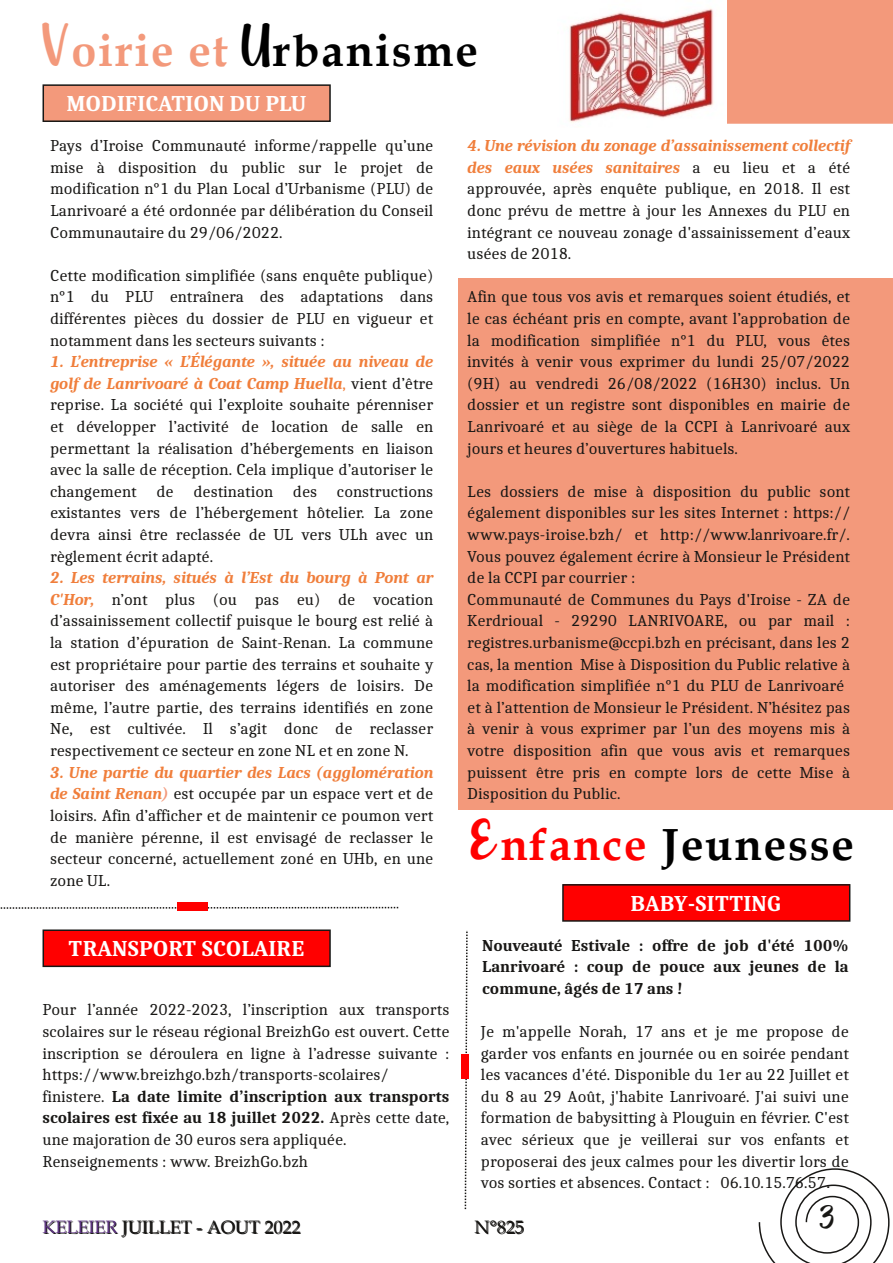
<style>
.page{position:relative;width:893px;height:1263px;background:#fff}
.page>*{position:absolute;margin:0;border:0;box-sizing:border-box;transform-origin:0 0}
.t1{font:700 45px "Book Antiqua";letter-spacing:.04em;color:#000}
.t2{font:25.5px "Bella Years";color:#181715}
.t3{font:700 22.5px "Caladea";color:#fff}
.t4{font:18px "Book Antiqua";color:#181715}
.t5{font:16.5px/21.6px "Caladea";color:#181715;text-align:justify}
.t6{font:700 16.5px/21.6px "Caladea";color:#181715;text-align:justify}
.s1{font-family:"Bella Years";font-weight:400;color:#f3997b}
.s2{color:#f3997b}
.s3{font-family:"Bella Years";font-weight:400}
.s4{font-weight:700;font-style:italic;color:#f07e3b}
.s5{color:#f07e3b}
.s6{font-weight:700;font-style:italic;color:#f3997b}
.s7{font-weight:700}
.s8{font-family:"Bella Years";font-weight:400;color:#f00}
.s9{color:#f00}
.s10{font-family:"Arial";font-size:18px}
</style>
<div class="page">
<svg style="left:0;top:906px;width:399px;height:3px"></svg>
<div style="left:458px;top:279px;width:435px;height:531px;background:#f3997b"></div>
<div style="left:727px;top:0;width:166px;height:124px;background:#f3997b"></div>
<svg style="left:464px;top:930px;width:4px;height:280px"></svg>
<div style="left:177px;top:903px;width:31px;height:8px;background:#f00"></div>
<div style="left:43px;top:85px;width:287px;height:36px;background:#f3997b"></div>
<div style="left:43px;top:84px;width:288px;height:38px;border:2px solid #181715"></div>
<div style="left:43px;top:930px;width:287px;height:36px;background:#f00"></div>
<div style="left:43px;top:929px;width:288px;height:38px;border:2px solid #181715"></div>
<div style="left:563px;top:885px;width:287px;height:36px;background:#f00"></div>
<div style="left:562px;top:884px;width:288px;height:38px;border:2px solid #181715"></div>
<svg style="left:758px;top:1168px;width:132px;height:95px"></svg>
<div style="left:461px;top:1054px;width:8px;height:24px;background:#f00"></div>
<img style="left:569px;top:8px;width:145px;height:115px">
<h1 class="t1" style="left:43px;top:25px;width:437px"><span class="s1">V</span><span class="s2">oirie et</span> <span class="s3">U</span>rbanisme</h1>
<h3 class="t3" style="left:66px;top:90px;width:241px">MODIFICATION DU PLU</h3>
<p class="t5" style="left:50px;top:134px;width:385px">Pays d’Iroise Communauté informe/rappelle qu’une mise à disposition du public sur le projet de modification n°1 du Plan Local d’Urbanisme (PLU) de Lanrivoaré a été ordonnée par délibération du Conseil Communautaire du 29/06/2022.</p>
<p class="t5" style="left:50px;top:264px;width:385px">Cette modification simplifiée (sans enquête publique) n°1 du PLU entraînera des adaptations dans différentes pièces du dossier de PLU en vigueur et notamment dans les secteurs suivants :</p>
<p class="t5" style="left:50px;top:350px;width:385px"><span class="s4">1. L’entreprise « L’Élégante », située au niveau de golf de Lanrivoaré à Coat Camp Huella</span><span class="s5">,</span> vient d’être reprise. La société qui l’exploite souhaite pérenniser et développer l’activité de location de salle en permettant la réalisation d’hébergements en liaison avec la salle de réception. Cela implique d’autoriser le changement de destination des constructions existantes vers de l’hébergement hôtelier. La zone devra ainsi être reclassée de UL vers ULh avec un règlement écrit adapté.</p>
<p class="t5" style="left:50px;top:566px;width:385px"><span class="s4">2. Les terrains, situés à l’Est du bourg à Pont ar C'Hor,</span> n’ont plus (ou pas eu) de vocation d’assainissement collectif puisque le bourg est relié à la station d’épuration de Saint-Renan. La commune est propriétaire pour partie des terrains et souhaite y autoriser des aménagements légers de loisirs. De même, l’autre partie, des terrains identifiés en zone Ne, est cultivée. Il s’agit donc de reclasser respectivement ce secteur en zone NL et en zone N.</p>
<p class="t5" style="left:50px;top:761px;width:385px"><span class="s4">3. Une partie du quartier des Lacs (agglomération de Saint Renan</span><span class="s6">)</span> est occupée par un espace vert et de loisirs. Afin d’afficher et de maintenir ce poumon vert de manière pérenne, il est envisagé de reclasser le secteur concerné, actuellement zoné en UHb, en une zone UL.</p>
<h3 class="t3" style="left:68px;top:935px;width:238px">TRANSPORT SCOLAIRE</h3>
<p class="t5" style="left:43px;top:998px;width:408px;text-align:left">Pour l’année 2022-2023, l’inscription aux transports scolaires sur le réseau régional BreizhGo est ouvert. Cette inscription se déroulera en ligne à l’adresse suivante : https://www.breizhgo.bzh/transports-scolaires/ finistere. <span class="s7">La date limite d’inscription aux transports scolaires est fixée au 18 juillet 2022.</span> Après cette date, une majoration de 30 euros sera appliquée.<br>Renseignements : www. BreizhGo.bzh</p>
<p class="t5" style="left:467px;top:134px;width:384px"><span class="s4">4. Une révision du zonage d’assainissement collectif des eaux usées sanitaires</span> a eu lieu et a été approuvée, après enquête publique, en 2018. Il est donc prévu de mettre à jour les Annexes du PLU en intégrant ce nouveau zonage d'assainissement d’eaux usées de 2018.</p>
<p class="t5" style="left:467px;top:286px;width:384px">Afin que tous vos avis et remarques soient étudiés, et le cas échéant pris en compte, avant l’approbation de la modification simplifiée n°1 du PLU, vous êtes invités à venir vous exprimer du lundi 25/07/2022 (9H) au vendredi 26/08/2022 (16H30) inclus. Un dossier et un registre sont disponibles en mairie de Lanrivoaré et au siège de la CCPI à Lanrivoaré aux jours et heures d’ouvertures habituels.</p>
<p class="t5" style="left:467px;top:480px;width:384px;text-align:left">Les dossiers de mise à disposition du public sont également disponibles sur les sites Internet : https:// www.pays-iroise.bzh/ et http://www.lanrivoare.fr/.<br>Vous pouvez également écrire à Monsieur le Président de la CCPI par courrier :<br>Communauté de Communes du Pays d'Iroise - ZA de Kerdrioual - 29290 LANRIVOARE, ou par mail : registres.urbanisme@ccpi.bzh en précisant, dans les 2 cas, la mention Mise à Disposition du Public relative à la modification simplifiée n°1 du PLU de Lanrivoaré et à l’attention de Monsieur le Président. N’hésitez pas à venir à vous exprimer par l’un des moyens mis à votre disposition afin que vous avis et remarques puissent être pris en compte lors de cette Mise à Disposition du Public.</p>
<h1 class="t1" style="left:471px;top:818px;width:385px"><span class="s8">E</span><span class="s9">nfance</span> Jeunesse</h1>
<h3 class="t3" style="left:631px;top:889px;width:152px">BABY-SITTING</h3>
<p class="t6" style="left:482px;top:934px;width:368px">Nouveauté Estivale : offre de job d'été 100% Lanrivoaré : coup de pouce aux jeunes de la commune, âgés de 17 ans !</p>
<p class="t5" style="left:481px;top:1020px;width:369px">Je m'appelle Norah, 17 ans et je me propose de garder vos enfants en journée ou en soirée pendant les vacances d'été. Disponible du 1er au 22 Juillet et du 8 au 29 Août, j'habite Lanrivoaré. J'ai suivi une formation de babysitting à Plouguin en février. C'est avec sérieux que je veillerai sur vos enfants et proposerai des jeux calmes pour les divertir lors de vos sorties et absences. Contact : 06.10.15.76.57<span class="s10">.</span></p>
<p class="t4" style="left:43px;top:1217px;width:259px">KELEIER JUILLET - AOUT 2022</p>
<p class="t4" style="left:475px;top:1217px;width:51px">N°825</p>
<h2 class="t2" style="left:820px;top:1199px;width:16px">3</h2>
</div>
